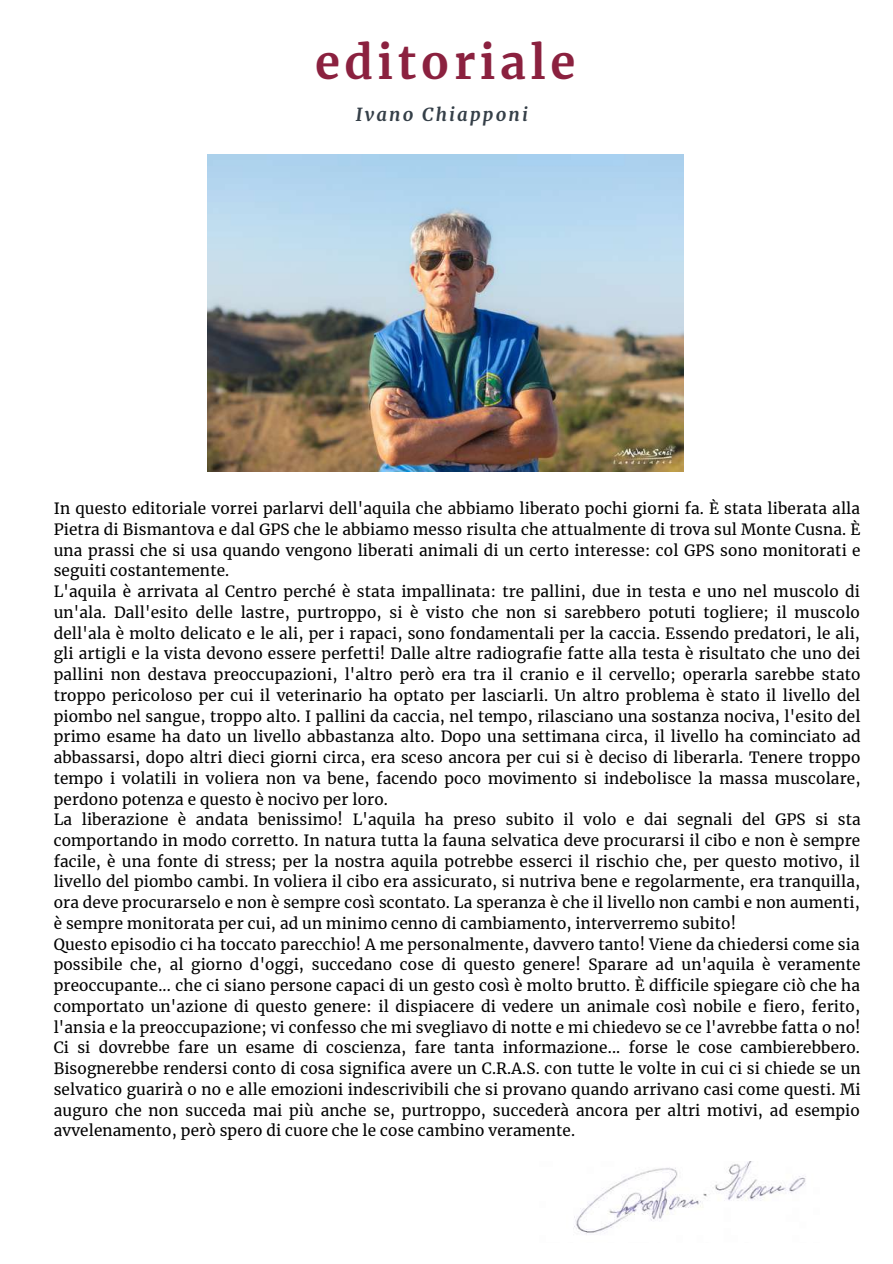
<style>
.page{position:relative;width:893px;height:1264px;background:#fff}
.page>*{position:absolute;margin:0;border:0;box-sizing:border-box;transform-origin:0 0}
.t1{font:700 45.3px "Merriweather";letter-spacing:.1em;color:#8b213f}
.t2{font:italic 700 18.15px "Merriweather";letter-spacing:.12em;color:#353f48}
.t3{font:15.3px/20.7px "Merriweather";letter-spacing:.01em;color:#000}
</style>
<div class="page">
<img style="left:574px;top:1161px;width:232px;height:73px">
<img style="left:207px;top:154px;width:476px;height:317px">
<h1 class="t1" style="left:315px;top:34px;width:262px">editoriale</h1>
<p class="t2" style="left:356px;top:103px;width:174px">Ivano Chiapponi</p>
<p class="t3" style="left:54px;top:498px;width:808px">In questo editoriale vorrei parlarvi dell'aquila che abbiamo liberato pochi giorni fa. È stata liberata alla Pietra di Bismantova e dal GPS che le abbiamo messo risulta che attualmente di trova sul Monte Cusna. È una prassi che si usa quando vengono liberati animali di un certo interesse: col GPS sono monitorati e seguiti costantemente.<br>L'aquila è arrivata al Centro perché è stata impallinata: tre pallini, due in testa e uno nel muscolo di un'ala. Dall'esito delle lastre, purtroppo, si è visto che non si sarebbero potuti togliere; il muscolo dell'ala è molto delicato e le ali, per i rapaci, sono fondamentali per la caccia. Essendo predatori, le ali, gli artigli e la vista devono essere perfetti! Dalle altre radiografie fatte alla testa è risultato che uno dei pallini non destava preoccupazioni, l'altro però era tra il cranio e il cervello; operarla sarebbe stato troppo pericoloso per cui il veterinario ha optato per lasciarli. Un altro problema è stato il livello del piombo nel sangue, troppo alto. I pallini da caccia, nel tempo, rilasciano una sostanza nociva, l'esito del primo esame ha dato un livello abbastanza alto. Dopo una settimana circa, il livello ha cominciato ad abbassarsi, dopo altri dieci giorni circa, era sceso ancora per cui si è deciso di liberarla. Tenere troppo tempo i volatili in voliera non va bene, facendo poco movimento si indebolisce la massa muscolare, perdono potenza e questo è nocivo per loro.<br>La liberazione è andata benissimo! L'aquila ha preso subito il volo e dai segnali del GPS si sta comportando in modo corretto. In natura tutta la fauna selvatica deve procurarsi il cibo e non è sempre facile, è una fonte di stress; per la nostra aquila potrebbe esserci il rischio che, per questo motivo, il livello del piombo cambi. In voliera il cibo era assicurato, si nutriva bene e regolarmente, era tranquilla, ora deve procurarselo e non è sempre così scontato. La speranza è che il livello non cambi e non aumenti, è sempre monitorata per cui, ad un minimo cenno di cambiamento, interverremo subito!<br>Questo episodio ci ha toccato parecchio! A me personalmente, davvero tanto! Viene da chiedersi come sia possibile che, al giorno d'oggi, succedano cose di questo genere! Sparare ad un'aquila è veramente preoccupante... che ci siano persone capaci di un gesto così è molto brutto. È difficile spiegare ciò che ha comportato un'azione di questo genere: il dispiacere di vedere un animale così nobile e fiero, ferito, l'ansia e la preoccupazione; vi confesso che mi svegliavo di notte e mi chiedevo se ce l'avrebbe fatta o no!<br>Ci si dovrebbe fare un esame di coscienza, fare tanta informazione... forse le cose cambierebbero.<br>Bisognerebbe rendersi conto di cosa significa avere un C.R.A.S. con tutte le volte in cui ci si chiede se un selvatico guarirà o no e alle emozioni indescrivibili che si provano quando arrivano casi come questi. Mi auguro che non succeda mai più anche se, purtroppo, succederà ancora per altri motivi, ad esempio avvelenamento, però spero di cuore che le cose cambino veramente.</p>
</div>
